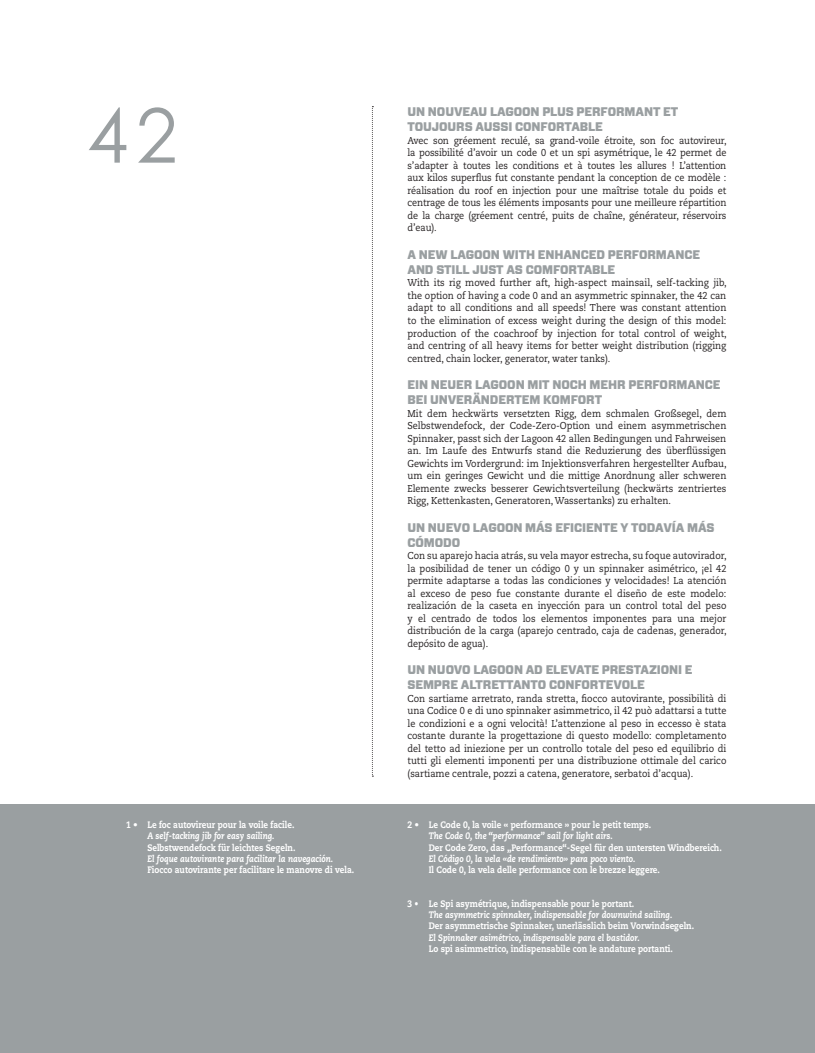
<style>
.page{position:relative;width:815px;height:1053px;background:#fff}
.page>*{position:absolute;margin:0;border:0;box-sizing:border-box;transform-origin:0 0}
.t1{font:75px "Century Gothic";color:#9a9fa1}
.t2{font:900 12.5px/15px "Forza";letter-spacing:-.01em;color:#9a9fa1;scale:.91 1}
.t3{font:10px/12.5px "Caecilia";color:#231f20;text-align:justify;scale:.91 1}
.t4{font:800 9.38px "Caecilia";color:#fff;scale:.86 1}
.t5{font:italic 800 9.38px "Caecilia";color:#fff;scale:.86 1}
</style>
<div class="page">
<div style="left:0;top:804px;width:815px;height:248px;background:#9a9fa1"></div>
<svg style="left:372px;top:106px;width:1px;height:670px"></svg>
<h1 class="t1" style="left:87px;top:90px;width:92px">42</h1>
<p class="t4" style="left:126px;top:818px;width:197px">1 • Le foc autovireur pour la voile facile.</p>
<p class="t5" style="left:147px;top:830px;width:149px">A self-tacking jib for easy sailing.</p>
<p class="t4" style="left:147px;top:841px;width:174px">Selbstwendefock für leichtes Segeln.</p>
<p class="t5" style="left:147px;top:852px;width:218px">El foque autovirante para facilitar la navegación.</p>
<p class="t4" style="left:147px;top:863px;width:242px">Fiocco autovirante per facilitare le manovre di vela.</p>
<p class="t2" style="left:407px;top:105px;width:299px">UN NOUVEAU LAGOON PLUS PERFORMANT ET<br>TOUJOURS AUSSI CONFORTABLE</p>
<p class="t3" style="left:407px;top:134px;width:352px">Avec son gréement reculé, sa grand-voile étroite, son foc autovireur, la possibilité d’avoir un code 0 et un spi asymétrique, le 42 permet de s’adapter à toutes les conditions et à toutes les allures ! L’attention aux kilos superflus fut constante pendant la conception de ce modèle : réalisation du roof en injection pour une maîtrise totale du poids et centrage de tous les éléments imposants pour une meilleure répartition de la charge (gréement centré, puits de chaîne, générateur, réservoirs d’eau).</p>
<p class="t2" style="left:407px;top:247px;width:323px">A NEW LAGOON WITH ENHANCED PERFORMANCE<br>AND STILL JUST AS COMFORTABLE</p>
<p class="t3" style="left:407px;top:277px;width:352px">With its rig moved further aft, high-aspect mainsail, self-tacking jib, the option of having a code 0 and an asymmetric spinnaker, the 42 can adapt to all conditions and all speeds! There was constant attention to the elimination of excess weight during the design of this model: production of the coachroof by injection for total control of weight, and centring of all heavy items for better weight distribution (rigging centred, chain locker, generator, water tanks).</p>
<p class="t2" style="left:407px;top:377px;width:346px">EIN NEUER LAGOON MIT NOCH MEHR PERFORMANCE<br>BEI UNVERÄNDERTEM KOMFORT</p>
<p class="t3" style="left:407px;top:407px;width:352px">Mit dem heckwärts versetzten Rigg, dem schmalen Großsegel, dem Selbstwendefock, der Code-Zero-Option und einem asymmetrischen Spinnaker, passt sich der Lagoon 42 allen Bedingungen und Fahrweisen an. Im Laufe des Entwurfs stand die Reduzierung des überflüssigen Gewichts im Vordergrund: im Injektionsverfahren hergestellter Aufbau, um ein geringes Gewicht und die mittige Anordnung aller schweren Elemente zwecks besserer Gewichtsverteilung (heckwärts zentriertes Rigg, Kettenkasten, Generatoren, Wassertanks) zu erhalten.</p>
<p class="t2" style="left:407px;top:520px;width:339px">UN NUEVO LAGOON MÁS EFICIENTE Y TODAVÍA MÁS<br>CÓMODO</p>
<p class="t3" style="left:407px;top:549px;width:352px">Con su aparejo hacia atrás, su vela mayor estrecha, su foque autovirador, la posibilidad de tener un código 0 y un spinnaker asimétrico, ¡el 42 permite adaptarse a todas las condiciones y velocidades! La atención al exceso de peso fue constante durante el diseño de este modelo: realización de la caseta en inyección para un control total del peso y el centrado de todos los elementos imponentes para una mejor distribución de la carga (aparejo centrado, caja de cadenas, generador, depósito de agua).</p>
<p class="t2" style="left:407px;top:662px;width:315px">UN NUOVO LAGOON AD ELEVATE PRESTAZIONI E<br>SEMPRE ALTRETTANTO CONFORTEVOLE</p>
<p class="t3" style="left:407px;top:692px;width:352px">Con sartiame arretrato, randa stretta, fiocco autovirante, possibilità di una Codice 0 e di uno spinnaker asimmetrico, il 42 può adattarsi a tutte le condizioni e a ogni velocità! L’attenzione al peso in eccesso è stata costante durante la progettazione di questo modello: completamento del tetto ad iniezione per un controllo totale del peso ed equilibrio di tutti gli elementi imponenti per una distribuzione ottimale del carico (sartiame centrale, pozzi a catena, generatore, serbatoi d’acqua).</p>
<p class="t4" style="left:407px;top:818px;width:285px">2 • Le Code 0, la voile « performance » pour le petit temps.</p>
<p class="t5" style="left:429px;top:830px;width:216px">The Code 0, the ‘‘performance’’ sail for light airs.</p>
<p class="t4" style="left:429px;top:841px;width:342px">Der Code Zero, das „Performance“-Segel für den untersten Windbereich.</p>
<p class="t5" style="left:429px;top:852px;width:242px">El Código 0, la vela «de rendimiento» para poco viento.</p>
<p class="t4" style="left:429px;top:863px;width:270px">Il Code 0, la vela delle performance con le brezze leggere.</p>
<p class="t4" style="left:407px;top:897px;width:265px">3 • Le Spi asymétrique, indispensable pour le portant.</p>
<p class="t5" style="left:429px;top:909px;width:285px">The asymmetric spinnaker, indispensable for downwind sailing.</p>
<p class="t4" style="left:429px;top:920px;width:310px">Der asymmetrische Spinnaker, unerlässlich beim Vorwindsegeln.</p>
<p class="t5" style="left:429px;top:931px;width:247px">El Spinnaker asimétrico, indispensable para el bastidor.</p>
<p class="t4" style="left:429px;top:942px;width:285px">Lo spi asimmetrico, indispensabile con le andature portanti.</p>
</div>
